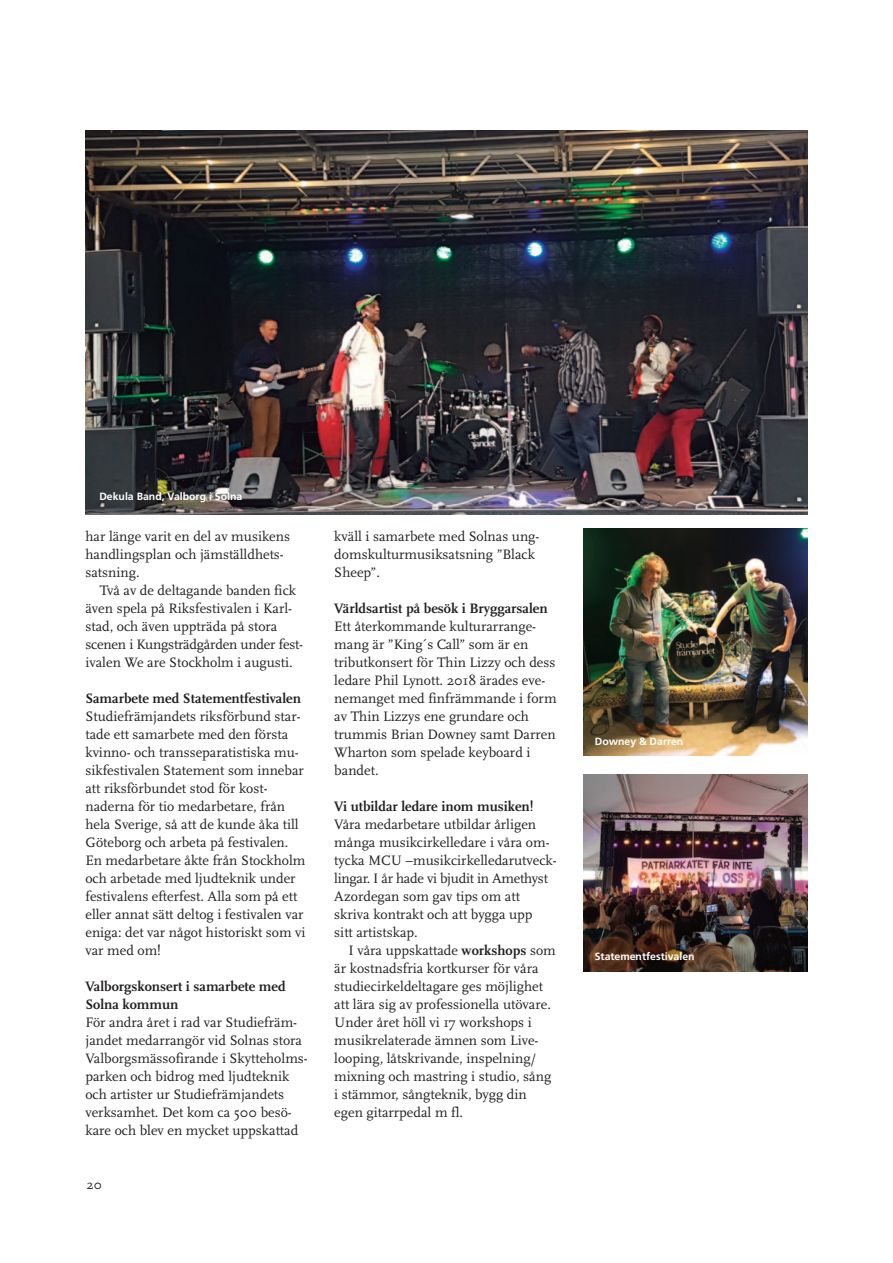
<style>
.page{position:relative;width:893px;height:1263px;background:#fff}
.page>*{position:absolute;margin:0;border:0;box-sizing:border-box;transform-origin:0 0}
.t1{font:14.25px/18px "Scala";color:#231f20}
.t2{font:700 14.25px/18px "Scala";color:#231f20}
.t3{font:13.5px "Scala";color:#231f20}
.t4{font:700 10.5px "Frutiger";color:#fff}
.s1{font-weight:700}
</style>
<div class="page">
<img style="left:584px;top:528px;width:224px;height:227px">
<img style="left:85px;top:130px;width:723px;height:385px">
<img style="left:584px;top:775px;width:224px;height:196px">
<p class="t4" style="left:99px;top:492px;width:144px">Dekula Band, Valborg i Solna</p>
<p class="t1" style="left:85px;top:529px;width:206px">har länge varit en del av musikens handlingsplan och jämställdhets&shy;satsning.</p>
<p class="t1" style="left:85px;top:583px;width:212px;text-indent:14px">Två av de deltagande banden fick även spela på Riksfestivalen i Karl&shy;stad, och även uppträda på stora</p>
<p class="t1" style="left:85px;top:637px;width:219px">scenen i Kungsträdgården under fest&shy;ivalen We are Stockholm i augusti.</p>
<p class="t2" style="left:85px;top:691px;width:217px">Samarbete med Statementfestivalen</p>
<p class="t1" style="left:85px;top:709px;width:220px">Studiefrämjandets riksförbund star&shy;tade ett samarbete med den första kvinno- och transseparatistiska mu&shy;sikfestivalen Statement som innebar att riksförbundet stod för kost&shy;naderna för tio medarbetare, från hela Sverige, så att de kunde åka till Göteborg och arbeta på festivalen.</p>
<p class="t1" style="left:85px;top:853px;width:222px">En medarbetare åkte från Stockholm och arbetade med ljudteknik under festivalens efterfest. Alla som på ett eller annat sätt deltog i festivalen var eniga: det var något historiskt som vi var med om!</p>
<p class="t2" style="left:85px;top:979px;width:202px">Valborgskonsert i samarbete med<br>Solna kommun</p>
<p class="t1" style="left:85px;top:1015px;width:224px">För andra året i rad var Studiefräm&shy;jandet medarrangör vid Solnas stora Valborgsmässofirande i Skytteholms&shy;parken och bidrog med ljudteknik och artister ur Studiefrämjandets verksamhet. Det kom ca 500 besö&shy;kare och blev en mycket uppskattad</p>
<p class="t3" style="left:87px;top:1179px;width:17px">20</p>
<p class="t1" style="left:334px;top:529px;width:207px">kväll i samarbete med Solnas ung&shy;domskulturmusiksatsning ”Black<br>Sheep”.</p>
<p class="t2" style="left:334px;top:601px;width:215px">Världsartist på besök i Bryggarsalen</p>
<p class="t1" style="left:334px;top:619px;width:203px">Ett återkommande kulturarrange&shy;mang är ”King´s Call” som är en</p>
<p class="t1" style="left:334px;top:655px;width:224px">tributkonsert för Thin Lizzy och dess ledare Phil Lynott. 2018 ärades eve&shy;nemanget med finfrämmande i form av Thin Lizzys ene grundare och trummis Brian Downey samt Darren<br>Wharton som spelade keyboard i bandet.</p>
<p class="t2" style="left:334px;top:799px;width:201px">Vi utbildar ledare inom musiken!</p>
<p class="t1" style="left:334px;top:817px;width:224px">Våra medarbetare utbildar årligen många musikcirkelledare i våra om&shy;tycka MCU –musikcirkelledarutveck&shy;lingar. I år hade vi bjudit in Amethyst Azordegan som gav tips om att skriva kontrakt och att bygga upp</p>
<p class="t1" style="left:334px;top:925px;width:85px">sitt artistskap.</p>
<p class="t1" style="left:334px;top:943px;width:223px;text-indent:14px">I våra uppskattade <span class="s1">workshops</span> som är kostnadsfria kortkurser för våra studiecirkeldeltagare ges möjlighet att lära sig av professionella utövare.<br>Under året höll vi 17 workshops i musikrelaterade ämnen som Live&shy;looping, låtskrivande, inspelning/ mixning och mastring i studio, sång i stämmor, sångteknik, bygg din egen gitarrpedal m fl.</p>
<p class="t4" style="left:595px;top:737px;width:90px">Downey &amp; Darren</p>
<p class="t4" style="left:595px;top:952px;width:101px">Statementfestivalen</p>
</div>
